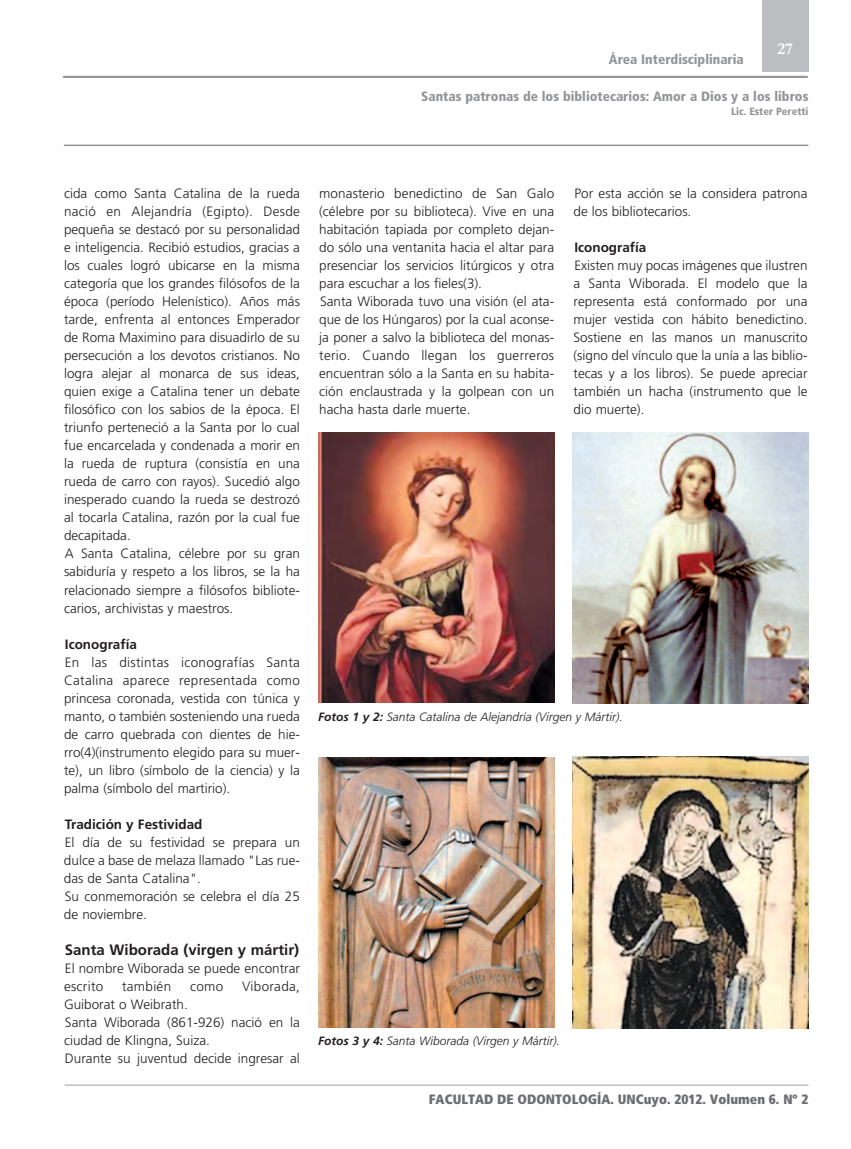
<style>
.page{position:relative;width:851px;height:1149px;background:#fff}
.page>*{position:absolute;margin:0;border:0;box-sizing:border-box;transform-origin:0 0}
.t1{font:700 16.5px "Garamond";color:#fff}
.t2{font:700 15px "Frutiger";color:#231f20}
.t3{font:300 13.5px/18px "Frutiger";color:#231f20}
.t4{font:900 condensed 13.5px "Frutiger 77";color:#939598}
.t5{font:13.5px "Frutiger 87 Cond Extra Blk";color:#6c6d70}
.t6{font:700 13.5px "Frutiger";color:#231f20}
.t7{font:300 13.5px "Frutiger";letter-spacing:.02em;color:#231f20}
.t8{font:italic 300 12px "Frutiger";color:#231f20}
.t9{font:900 condensed 10.5px "Frutiger 77";color:#939598}
.s1{font-weight:700}
</style>
<div class="page">
<div style="left:761px;top:0;width:47px;height:72px;background:#bcbdc0"></div>
<hr style="left:65px;top:1084px;width:743px;height:1px;background:#bcbdc0">
<hr style="left:63px;top:76px;width:744px;height:2px;background:#939598">
<hr style="left:64px;top:144px;width:744px;height:2px;background:#939598">
<img style="left:318px;top:432px;width:236px;height:270px">
<img style="left:572px;top:432px;width:236px;height:271px">
<img style="left:318px;top:757px;width:236px;height:270px">
<img style="left:572px;top:756px;width:236px;height:271px">
<p class="t1" style="left:777px;top:39px;width:17px">27</p>
<p class="t4" style="left:609px;top:51px;width:136px">Área Interdisciplinaria</p>
<p class="t4" style="left:421px;top:88px;width:388px">Santas patronas de los bibliotecarios: Amor a Dios y a los libros</p>
<p class="t9" style="left:731px;top:104px;width:79px">Lic. Ester Peretti</p>
<p class="t3" style="left:64px;top:184px;width:237px">cida como Santa Catalina de la rueda nació en Alejandría (Egipto). Desde pequeña se destacó por su personalidad e inteligencia. Recibió estudios, gracias a los cuales logró ubicarse en la misma categoría que los grandes filósofos de la época (período Helenístico). Años más tarde, enfrenta al entonces Emperador de Roma Maximino para disuadirlo de su persecución a los devotos cristianos. No logra alejar al monarca de sus ideas, quien exige a Catalina tener un debate filosófico con los sabios de la época. El triunfo perteneció a la Santa por lo cual fue encarcelada y condenada a morir en la rueda de ruptura (consistía en una rueda de carro con rayos). Sucedió algo inesperado cuando la rueda se destrozó al tocarla Catalina, razón por la cual fue decapitada.<br>A Santa Catalina, célebre por su gran sabiduría y respeto a los libros, se la ha relacionado siempre a filósofos bibliote&shy;carios, archivistas y maestros.</p>
<p class="t6" style="left:65px;top:638px;width:73px">Iconografía</p>
<p class="t3" style="left:64px;top:652px;width:237px;text-align:justify">En las distintas iconografías Santa Catalina aparece representada como princesa coronada, vestida con túnica y manto, o también sosteniendo una rueda de carro quebrada con dientes de hie&shy;rro(4)(instrumento elegido para su muer&shy;te), un libro (símbolo de la ciencia) y la palma (símbolo del martirio).</p>
<p class="t6" style="left:65px;top:818px;width:139px">Tradición y Festividad</p>
<p class="t3" style="left:64px;top:832px;width:237px">El día de su festividad se prepara un dulce a base de melaza llamado "Las rue&shy;das de Santa Catalina".<br>Su conmemoración se celebra el día 25 de noviembre.</p>
<p class="t2" style="left:65px;top:943px;width:236px">Santa Wiborada (virgen y mártir)</p>
<p class="t3" style="left:64px;top:958px;width:237px">El nombre Wiborada se puede encontrar escrito</p>
<p class="t7" style="left:122px;top:978px;width:51px">también</p>
<p class="t3" style="left:190px;top:976px;width:35px">como</p>
<p class="t7" style="left:242px;top:978px;width:59px">Viborada,</p>
<p class="t3" style="left:64px;top:994px;width:237px">Guiborat o Weibrath.<br>Santa Wiborada (861-926) nació en la ciudad de Klingna, Suiza.<br>Durante su juventud decide ingresar al</p>
<p class="t3" style="left:319px;top:184px;width:236px">monasterio benedictino de San Galo (célebre por su biblioteca). Vive en una habitación tapiada por completo dejan&shy;do sólo una ventanita hacia el altar para presenciar los servicios litúrgicos y otra para escuchar a los fieles(3).<br>Santa Wiborada tuvo una visión (el ata&shy;que de los Húngaros) por la cual aconse&shy;ja poner a salvo la biblioteca del monas&shy;terio. Cuando llegan los guerreros encuentran sólo a la Santa en su habita&shy;ción enclaustrada y la golpean con un hacha hasta darle muerte.</p>
<p class="t3" style="left:573px;top:184px;width:235px">Por esta acción se la considera patrona de los bibliotecarios.</p>
<p class="t6" style="left:574px;top:242px;width:73px">Iconografía</p>
<p class="t3" style="left:573px;top:256px;width:235px;text-align:justify">Existen muy pocas imágenes que ilustren a Santa Wiborada. El modelo que la representa está conformado por una mujer vestida con hábito benedictino.<br>Sostiene en las manos un manuscrito (signo del vínculo que la unía a las biblio&shy;tecas y a los libros). Se puede apreciar también un hacha (instrumento que le dio muerte).</p>
<p class="t8" style="left:318px;top:709px;width:306px"><span class="s1">Fotos 1 y 2:</span> Santa Catalina de Alejandría (Virgen y Mártir).</p>
<p class="t8" style="left:318px;top:1033px;width:243px"><span class="s1">Fotos 3 y 4:</span> Santa Wiborada (Virgen y Mártir).</p>
<p class="t5" style="left:429px;top:1090px;width:381px">FACULTAD DE ODONTOLOGÍA. UNCuyo. 2012. Volumen 6. Nº 2</p>
</div>
